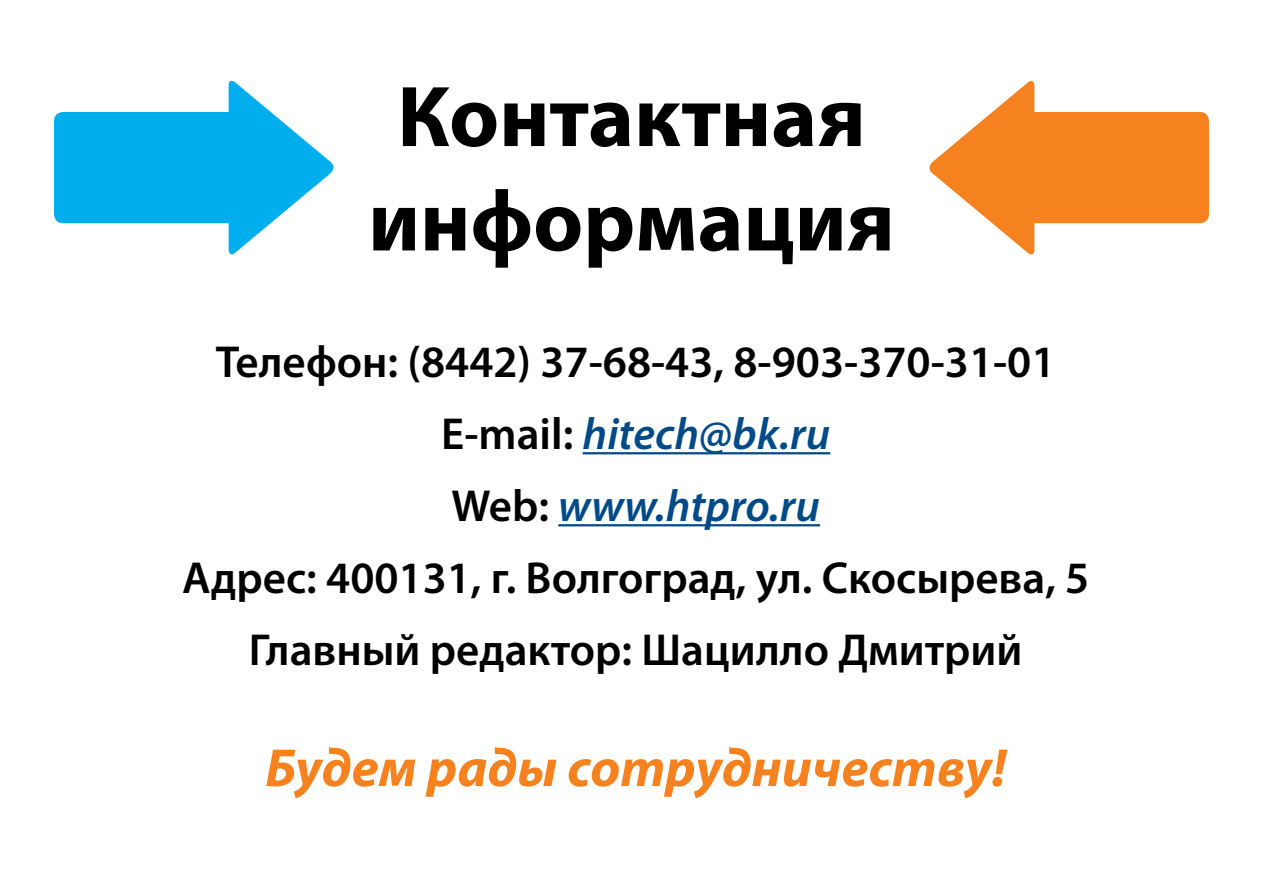
<style>
.page{position:relative;width:1263px;height:893px;background:#fff}
.page>*{position:absolute;margin:0;border:0;box-sizing:border-box;transform-origin:0 0}
.t1{font:700 87px/104.4px "Myriad Pro";color:#000;text-align:center}
.t2{font:italic 700 54px "Myriad Pro";color:#f5821f}
.t3{font:600 45px "Myriad Pro";color:#000}
.t4{font:italic 600 45px "Myriad Pro";color:#004a88}
.s1{font-style:normal;color:#000}
</style>
<div class="page">
<div style="left:54px;top:112px;width:197px;height:111px;background:#00aeee;border-radius:9px"></div>
<svg style="left:229px;top:80px;width:105px;height:175px"></svg>
<div style="left:1012px;top:112px;width:197px;height:111px;background:#f5821f;border-radius:9px"></div>
<svg style="left:929px;top:80px;width:105px;height:175px"></svg>
<hr style="left:583px;top:452px;width:247px;height:2px;background:#004a88">
<hr style="left:558px;top:524px;width:262px;height:2px;background:#004a88">
<p class="t1" style="left:368px;top:62px;width:528px">Контактная информация</p>
<p class="t3" style="left:216px;top:333px;width:841px">Телефон: (8442) 37-68-43, 8-903-370-31-01</p>
<p class="t4" style="left:441px;top:405px;width:390px"><span class="s1">E-mail:</span> hitech@bk.ru</p>
<p class="t4" style="left:451px;top:477px;width:370px"><span class="s1">Web:</span> www.htpro.ru</p>
<p class="t3" style="left:182px;top:549px;width:909px">Адрес: 400131, г. Волгоград, ул. Скосырева, 5</p>
<p class="t3" style="left:249px;top:621px;width:775px">Главный редактор: Шацилло Дмитрий</p>
<p class="t2" style="left:265px;top:733px;width:742px">Будем рады сотрудничеству!</p>
</div>
